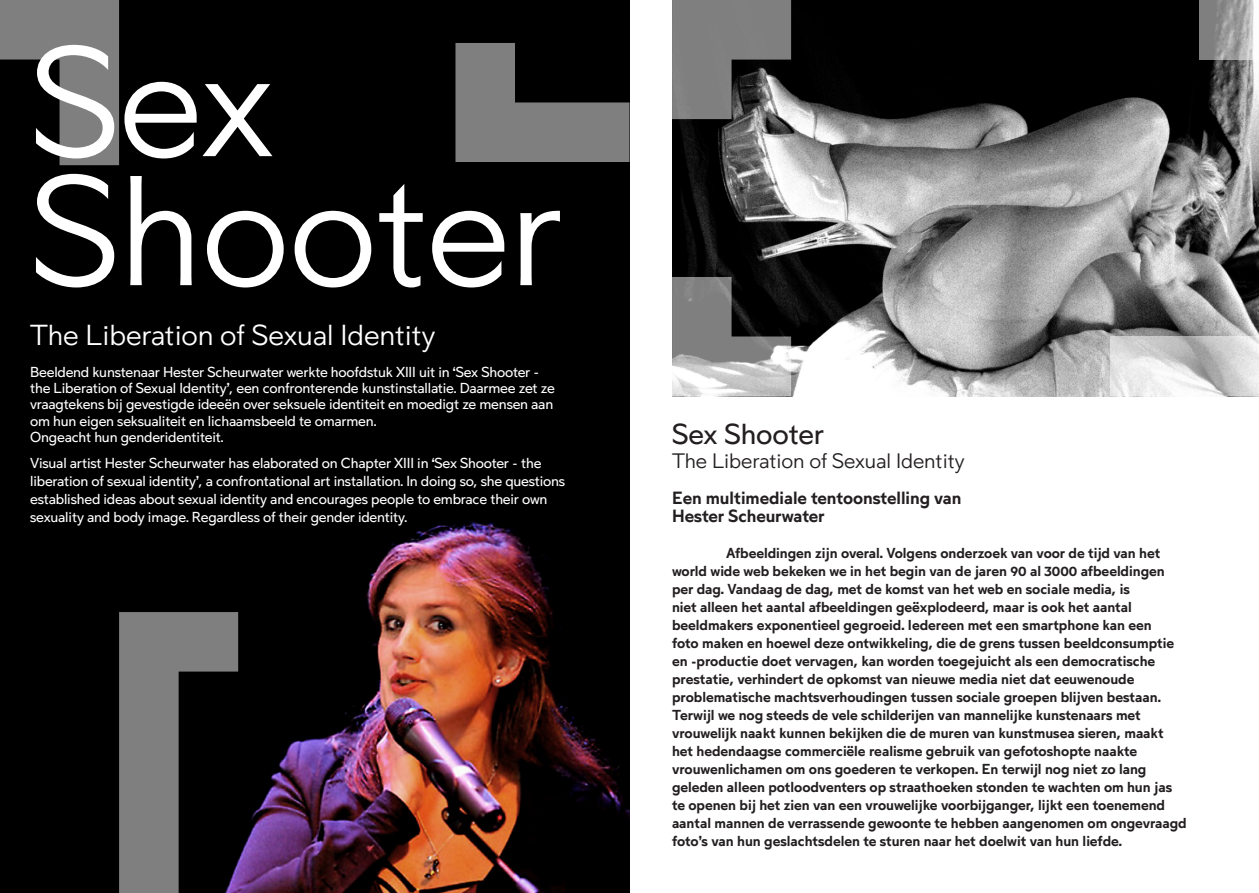
<style>
.page{position:relative;width:1259px;height:893px;background:#fff}
.page>*{position:absolute;margin:0;border:0;box-sizing:border-box;transform-origin:0 0}
.t1{font:300 145.5px/129px "Left 3.5";letter-spacing:-.005em;color:#fff}
.t2{font:300 27px "Left 3.5";letter-spacing:-.005em;color:#fff}
.t3{font:27px "Left 3.5";letter-spacing:-.005em;color:#231f20}
.t4{font:300 19.5px "Left 3.5";letter-spacing:-.005em;color:#231f20}
.t5{font:700 16.5px "Left 3.5";letter-spacing:-.005em;color:#231f20}
.t6{font:700 13.5px/18px "Left 3.5";letter-spacing:-.005em;color:#231f20}
.t7{font:13.5px/16.2px "Left 3.5";letter-spacing:-.015em;color:#fff}
</style>
<div class="page">
<img style="left:0;top:0;width:629px;height:893px">
<img style="left:672px;top:0;width:587px;height:396px">
<svg style="left:1199px;top:0;width:60px;height:60px;background:#a2a2a2"></svg>
<svg style="left:1110px;top:336px;width:149px;height:60px"></svg>
<svg style="left:119px;top:612px;width:119px;height:281px;background:#4d4d4e"></svg>
<svg style="left:672px;top:0;width:119px;height:119px;background:#737373"></svg>
<svg style="left:455px;top:43px;width:174px;height:119px;background:#555"></svg>
<svg style="left:0;top:0;width:119px;height:165px;background:#565656"></svg>
<svg style="left:672px;top:277px;width:119px;height:119px;background:#7e7e7e"></svg>
<p class="t1" style="left:30px;top:53px;width:534px">Sex<br>Shooter</p>
<p class="t2" style="left:30px;top:317px;width:407px">The Liberation of Sexual Identity</p>
<p class="t7" style="left:30px;top:365px;width:526px">Beeldend kunstenaar Hester Scheurwater werkte hoofdstuk XIII uit in ‘Sex Shooter - the Liberation of Sexual Identity’, een confronterende kunstinstallatie. Daarmee zet ze vraagtekens bij gevestigde ideeën over seksuele identiteit en moedigt ze mensen aan om hun eigen seksualiteit en lichaamsbeeld te omarmen.</p>
<p class="t7" style="left:30px;top:430px;width:195px">Ongeacht hun genderidentiteit.</p>
<p class="t7" style="left:30px;top:455px;width:536px;line-height:18px">Visual artist Hester Scheurwater has elaborated on Chapter XIII in ‘Sex Shooter - the liberation of sexual identity’, a confrontational art installation. In doing so, she questions established ideas about sexual identity and encourages people to embrace their own sexuality and body image. Regardless of their gender identity.</p>
<p class="t3" style="left:672px;top:416px;width:153px">Sex Shooter</p>
<p class="t4" style="left:672px;top:448px;width:294px">The Liberation of Sexual Identity</p>
<p class="t5" style="left:672px;top:487px;width:291px">Een multimediale tentoonstelling van</p>
<p class="t5" style="left:672px;top:505px;width:154px">Hester Scheurwater</p>
<p class="t6" style="left:672px;top:545px;width:516px;text-indent:54px">Afbeeldingen zijn overal. Volgens onderzoek van voor de tijd van het world wide web bekeken we in het begin van de jaren 90 al 3000 afbeeldingen per dag. Vandaag de dag, met de komst van het web en sociale media, is<br>niet alleen het aantal afbeeldingen geëxplodeerd, maar is ook het aantal beeldmakers exponentieel gegroeid. Iedereen met een smartphone kan een<br>foto maken en hoewel deze ontwikkeling, die de grens tussen beeldconsumptie en -productie doet vervagen, kan worden toegejuicht als een democratische prestatie, verhindert de opkomst van nieuwe media niet dat eeuwenoude problematische machtsverhoudingen tussen sociale groepen blijven bestaan.<br>Terwijl we nog steeds de vele schilderijen van mannelijke kunstenaars met vrouwelijk naakt kunnen bekijken die de muren van kunstmusea sieren, maakt het hedendaagse commerciële realisme gebruik van gefotoshopte naakte vrouwenlichamen om ons goederen te verkopen. En terwijl nog niet zo lang geleden alleen potloodventers op straathoeken stonden te wachten om hun jas te openen bij het zien van een vrouwelijke voorbijganger, lijkt een toenemend aantal mannen de verrassende gewoonte te hebben aangenomen om ongevraagd foto’s van hun geslachtsdelen te sturen naar het doelwit van hun liefde.</p>
</div>
